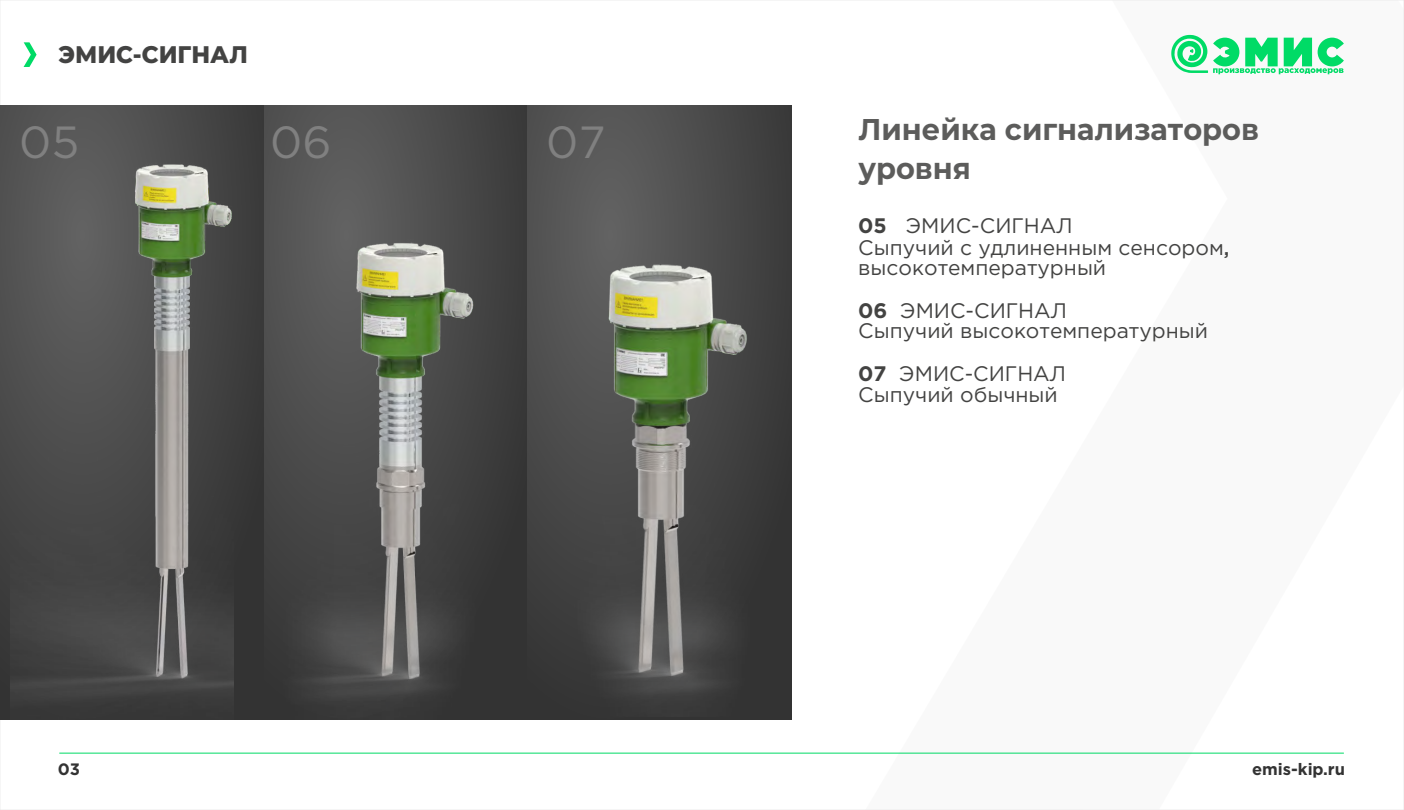
<style>
.page{position:relative;width:1404px;height:810px;background:#fff}
.page>*{position:absolute;margin:0;border:0;box-sizing:border-box;transform-origin:0 0}
.t1{font:45px "Gotham Pro";color:#808080}
.t2{font:700 30px/39px "RD.Montserrat";color:#5c5c5b}
.t3{font:800 24px "RD.Montserrat";color:#434342}
.t4{font:21px/21px "Gotham Pro";color:#434342}
.t5{font:700 16.5px "Gotham Pro";color:#333}
.s1{font-weight:700}
.s2{font-weight:500}
</style>
<div class="page">
<svg style="left:264px;top:106px;width:264px;height:613px;background:#444"></svg>
<svg style="left:0;top:106px;width:264px;height:613px;background:#404040"></svg>
<svg style="left:1171px;top:35px;width:172px;height:39px"></svg>
<hr style="left:59px;top:753px;width:1284px;height:1px;background:#00db66">
<svg style="left:24px;top:42px;width:13px;height:25px"></svg>
<svg style="left:528px;top:106px;width:263px;height:613px;background:#454545"></svg>
<img style="left:11px;top:132px;width:222px;height:587px">
<img style="left:277px;top:213px;width:200px;height:506px">
<img style="left:562px;top:210px;width:190px;height:506px">
<p class="t3" style="left:59px;top:40px;width:191px">ЭМИС-СИГНАЛ</p>
<h1 class="t1" style="left:19px;top:125px;width:62px">05</h1>
<h1 class="t1" style="left:270px;top:125px;width:63px">06</h1>
<h1 class="t1" style="left:546px;top:125px;width:61px">07</h1>
<h2 class="t2" style="left:858px;top:110px;width:402px">Линейка сигнализаторов уровня</h2>
<p class="t4" style="left:858px;top:217px;width:373px"><span class="s1">05</span> ЭМИС-СИГНАЛ<br>Сыпучий с удлиненным сенсором<span class="s2">, </span>высокотемпературный</p>
<p class="t4" style="left:858px;top:301px;width:351px"><span class="s1">06</span> ЭМИС-СИГНАЛ<br>Сыпучий высокотемпературный</p>
<p class="t4" style="left:858px;top:364px;width:209px"><span class="s1">07</span> ЭМИС-СИГНАЛ<br>Сыпучий обычный</p>
<p class="t5" style="left:58px;top:760px;width:24px">03</p>
<p class="t5" style="left:1251px;top:763px;width:94px">emis-kip.ru</p>
</div>
